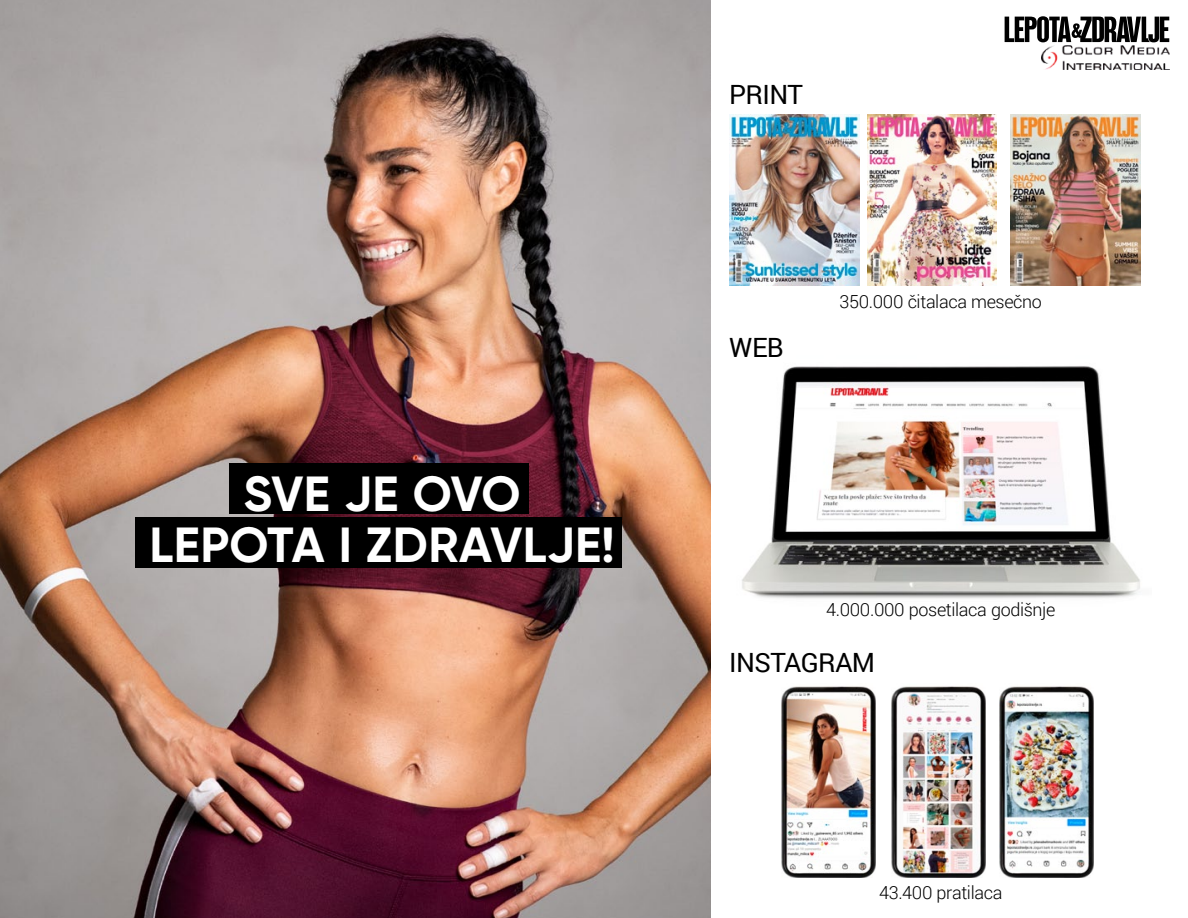
<style>
.page{position:relative;width:1188px;height:918px;background:#fff}
.page>*{position:absolute;margin:0;border:0;box-sizing:border-box;transform-origin:0 0}
.t1{font:700 49.2px/50.4px "Gilroy";letter-spacing:.01em;color:#fff;text-align:center}
.t2{font:26.55px "Roboto";letter-spacing:-.02em;color:#000}
.t3{font:300 18px "Roboto";letter-spacing:-.02em;color:#000}
</style>
<div class="page">
<img style="left:742px;top:366px;width:398px;height:233px">
<img style="left:730px;top:115px;width:129px;height:171px">
<img style="left:867px;top:115px;width:130px;height:171px">
<img style="left:1011px;top:115px;width:129px;height:171px">
<img style="left:0;top:0;width:710px;height:918px">
<svg style="left:1005px;top:16px;width:164px;height:26px"></svg>
<img style="left:1042px;top:46px;width:127px;height:24px">
<div style="left:229px;top:463px;width:300px;height:51px;background:#000"></div>
<div style="left:135px;top:517px;width:487px;height:51px;background:#000"></div>
<img style="left:892px;top:686px;width:93px;height:191px">
<img style="left:782px;top:686px;width:93px;height:191px">
<img style="left:1000px;top:686px;width:93px;height:191px">
<h1 class="t1" style="left:149px;top:469px;width:467px">SVE JE OVO<br>LEPOTA I ZDRAVLJE!</h1>
<h2 class="t2" style="left:729px;top:76px;width:76px">PRINT</h2>
<h2 class="t2" style="left:729px;top:329px;width:56px">WEB</h2>
<p class="t3" style="left:840px;top:289px;width:204px">350.000 čitalaca mesečno</p>
<p class="t3" style="left:826px;top:597px;width:231px">4.000.000 posetilaca godišnje</p>
<h2 class="t2" style="left:729px;top:644px;width:148px">INSTAGRAM</h2>
<p class="t3" style="left:879px;top:880px;width:125px">43.400 pratilaca</p>
</div>
